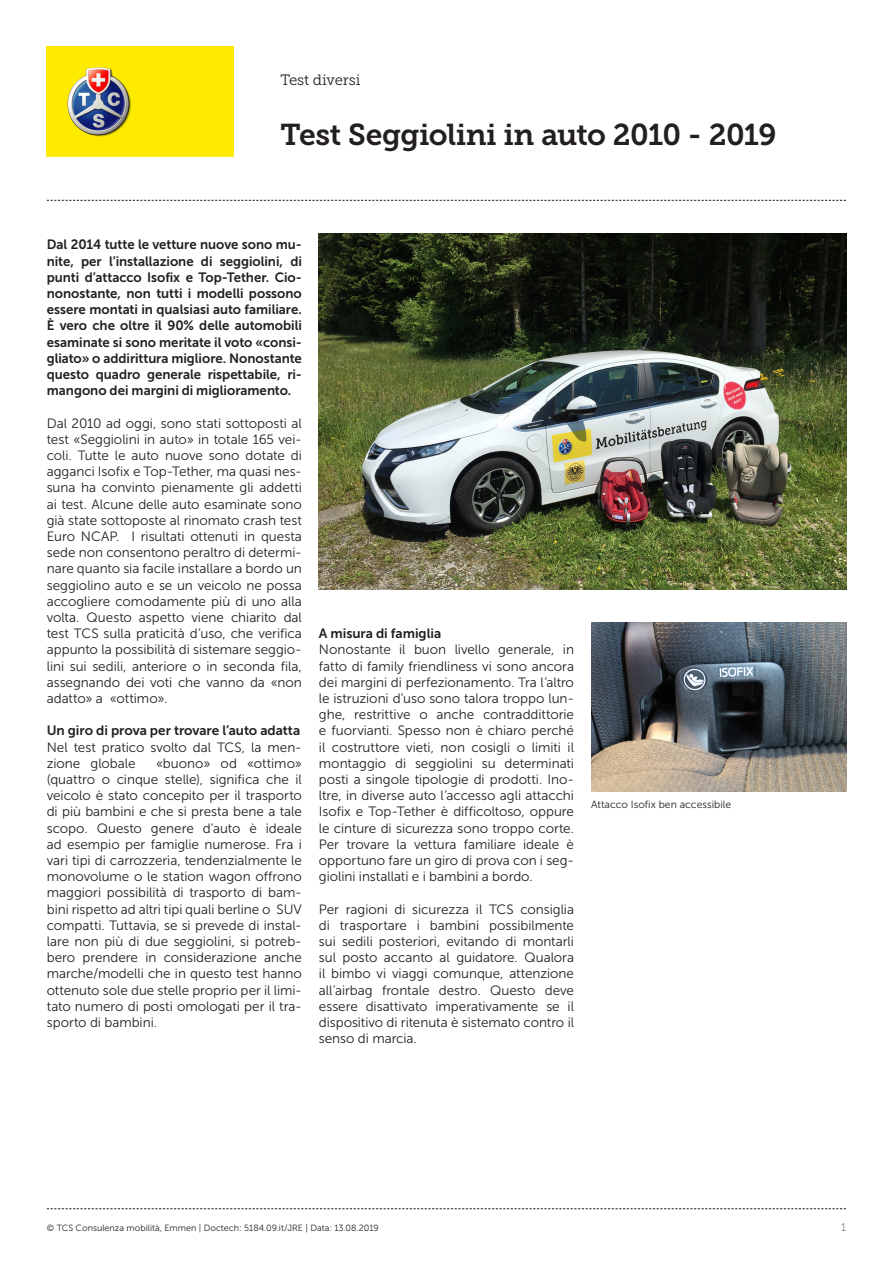
<style>
.page{position:relative;width:893px;height:1263px;background:#fff}
.page>*{position:absolute;margin:0;border:0;box-sizing:border-box;transform-origin:0 0}
.t1{font:30px "Museo Slab 700";letter-spacing:-.02em;color:#231f20}
.t2{font:15px "Museo Slab 300";letter-spacing:-.01em;color:#231f20}
.Lauftext{font:13.5px/16.2px "Museo Sans 300";letter-spacing:-.005em;color:#231f20;text-align:justify}
.Lauftext-2{font:13.5px/16.2px "Museo Sans 700";color:#231f20;text-align:justify}
.t3{font:11.25px "Museo Slab 300";color:#808285}
.t4{font:10.5px "Museo Sans 300";color:#231f20}
.t5{font:9px "Museo Sans 300";color:#231f20}
</style>
<div class="page">
<svg style="left:47px;top:1208px;width:799px;height:1px"></svg>
<svg style="left:47px;top:200px;width:799px;height:1px"></svg>
<img style="left:47px;top:47px;width:187px;height:109px">
<img style="left:319px;top:233px;width:527px;height:356px">
<img style="left:591px;top:622px;width:255px;height:170px">
<p class="t2" style="left:281px;top:72px;width:81px">Test diversi</p>
<p class="t1" style="left:281px;top:118px;width:497px">Test Seggiolini in auto 2010 - 2019</p>
<p class="Lauftext-2" style="left:47px;top:237px;width:257px">Dal 2014 tutte le vetture nuove sono mu&shy;nite, per l’installazione di seggiolini, di punti d’attacco Isofix e Top-Tether. Cio&shy;nonostante, non tutti i modelli possono essere montati in qualsiasi auto familiare.<br>È vero che oltre il 90% delle automobili esaminate si sono meritate il voto «consi&shy;gliato» o addirittura migliore. Nonostante questo quadro generale rispettabile, ri&shy;mangono dei margini di miglioramento.</p>
<p class="Lauftext" style="left:47px;top:415px;width:257px">Dal 2010 ad oggi, sono stati sottoposti al test «Seggiolini in auto» in totale 165 vei&shy;coli. Tutte le auto nuove sono dotate di agganci Isofix e Top-Tether, ma quasi nes&shy;suna ha convinto pienamente gli addetti ai test. Alcune delle auto esaminate sono già state sottoposte al rinomato crash test Euro NCAP. I risultati ottenuti in questa sede non consentono peraltro di determi&shy;nare quanto sia facile installare a bordo un seggiolino auto e se un veicolo ne possa accogliere comodamente più di uno alla volta. Questo aspetto viene chiarito dal test TCS sulla praticità d’uso, che verifica appunto la possibilità di sistemare seggio&shy;lini sui sedili, anteriore o in seconda fila, assegnando dei voti che vanno da «non adatto» a «ottimo».</p>
<p class="Lauftext-2" style="left:47px;top:723px;width:255px">Un giro di prova per trovare l’auto adatta</p>
<p class="Lauftext" style="left:47px;top:739px;width:257px">Nel test pratico svolto dal TCS, la men&shy;zione globale</p>
<p class="Lauftext" style="left:47px;top:755px;width:257px;text-indent:109px">«buono» od «ottimo» (quattro o cinque stelle), significa che il veicolo è stato concepito per il trasporto di più bambini e che si presta bene a tale scopo. Questo genere d’auto è ideale ad esempio per famiglie numerose. Fra i vari tipi di carrozzeria, tendenzialmente le monovolume o le station wagon offrono maggiori possibilità di trasporto di bam&shy;bini rispetto ad altri tipi quali berline o SUV compatti. Tuttavia, se si prevede di instal&shy;lare non più di due seggiolini, si potreb&shy;bero prendere in considerazione anche marche/modelli che in questo test hanno ottenuto sole due stelle proprio per il limi&shy;tato numero di posti omologati per il tra&shy;sporto di bambini.</p>
<p class="Lauftext-2" style="left:319px;top:625px;width:124px">A misura di famiglia</p>
<p class="Lauftext" style="left:319px;top:642px;width:257px">Nonostante il buon livello generale, in fatto di family friendliness vi sono ancora dei margini di perfezionamento. Tra l’altro le istruzioni d’uso sono talora troppo lun&shy;ghe, restrittive o anche contraddittorie e fuorvianti. Spesso non è chiaro perché il costruttore vieti, non cosigli o limiti il montaggio di seggiolini su determinati posti a singole tipologie di prodotti. Ino&shy;ltre, in diverse auto l’accesso agli attacchi Isofix e Top-Tether è difficoltoso, oppure le cinture di sicurezza sono troppo corte.<br>Per trovare la vettura familiare ideale è opportuno fare un giro di prova con i seg&shy;giolini installati e i bambini a bordo.</p>
<p class="Lauftext" style="left:319px;top:901px;width:257px">Per ragioni di sicurezza il TCS consiglia di trasportare i bambini possibilmente sui sedili posteriori, evitando di montarli sul posto accanto al guidatore. Qualora il bimbo vi viaggi comunque, attenzione all’airbag frontale destro. Questo deve essere disattivato imperativamente se il dispositivo di ritenuta è sistemato contro il senso di marcia.</p>
<p class="t4" style="left:591px;top:799px;width:142px">Attacco Isofix ben accessibile</p>
<p class="t5" style="left:47px;top:1223px;width:334px">© TCS Consulenza mobilità, Emmen | Doctech: 5184.09.it/JRE | Data: 13.08.2019</p>
<p class="t3" style="left:841px;top:1221px;width:7px">1</p>
</div>
